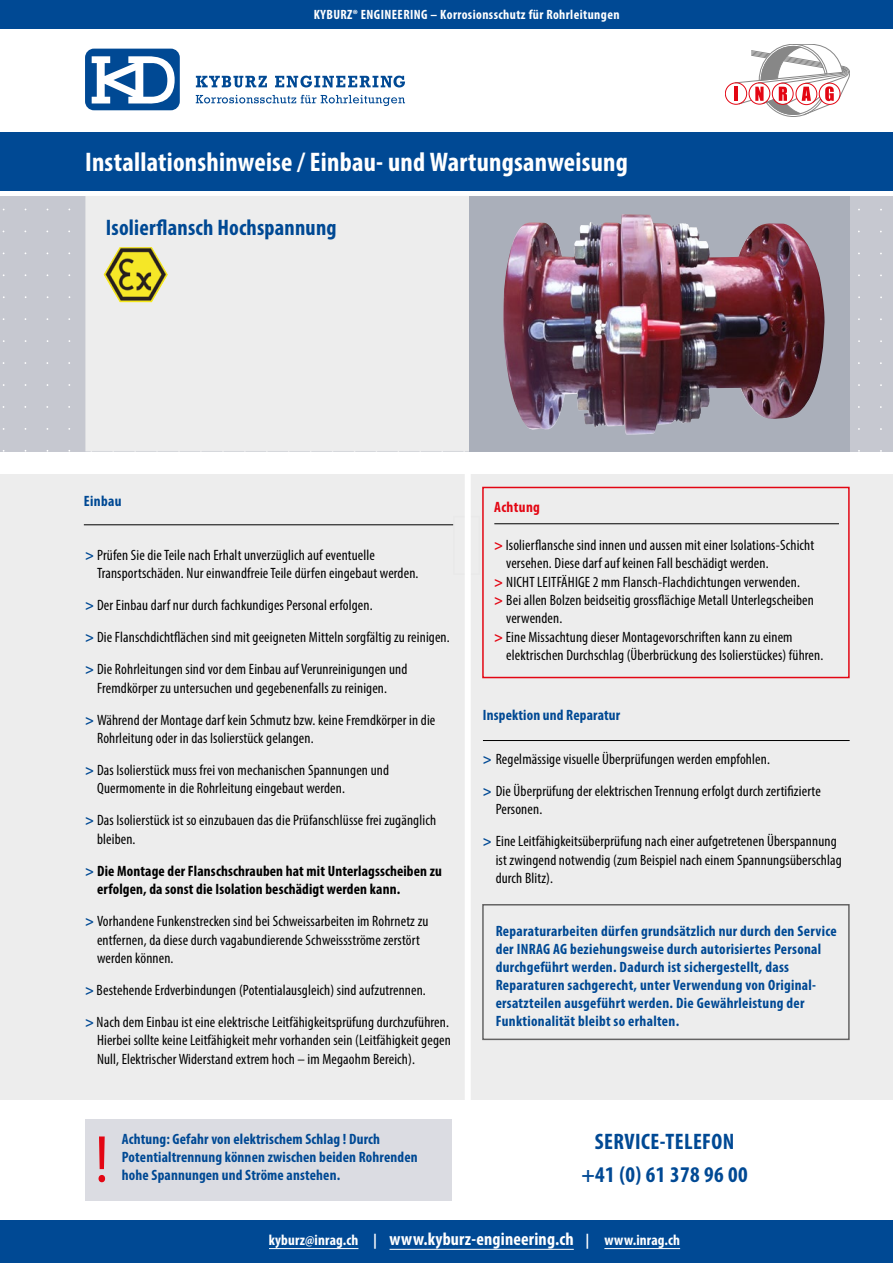
<style>
.page{position:relative;width:893px;height:1263px;background:#fff}
.page>*{position:absolute;margin:0;border:0;box-sizing:border-box;transform-origin:0 0}
.t1{font:condensed 67.05px "Myriad Pro";color:#e30613}
.t2{font:700 condensed 27px "Myriad Pro";letter-spacing:.01em;color:#fff}
.t3{font:700 condensed 22.5px/33px "Myriad Pro";letter-spacing:.01em;color:#004994;text-align:center}
.t4{font:condensed 15px/32px "Myriad Pro";letter-spacing:.01em;color:#000}
.t5{font:700 condensed 15px/18px "Myriad Pro";letter-spacing:.02em;color:#004994}
.t6{font:700 condensed 15px "Myriad Pro";letter-spacing:.01em;color:#fff}
.t7{font:700 condensed 15px/32px "Myriad Pro";letter-spacing:.01em;color:#000}
.t8{font:700 condensed 15px "Myriad Pro";letter-spacing:.025em;color:#e30613}
.t9{font:700 condensed 13.5px "Myriad Pro";letter-spacing:.03em;color:#fff}
.s1{font-weight:700;color:#004994}
.s2{font-weight:400}
.s3{color:#004994}
.s4{font-weight:700}
.s5{font-weight:700;color:#e30613}
.s6{font-size:18px}
</style>
<div class="page">
<div style="left:0;top:474px;width:893px;height:625px;background:#ededed"></div>
<div style="left:0;top:132px;width:893px;height:59px;background:#004994"></div>
<svg style="left:725px;top:44px;width:125px;height:73px"></svg>
<div style="left:772px;top:83px;width:21px;height:22px;border:1px solid #e30613;border-radius:50%"></div>
<div style="left:85px;top:49px;width:95px;height:61px;background:#004994;border-radius:9px"></div>
<svg style="left:92px;top:56px;width:83px;height:48px"></svg>
<svg style="left:196px;top:76px;width:71px;height:11px"></svg>
<svg style="left:275px;top:76px;width:103px;height:11px"></svg>
<svg style="left:381px;top:76px;width:24px;height:11px"></svg>
<svg style="left:196px;top:95px;width:94px;height:8px"></svg>
<svg style="left:291px;top:95px;width:114px;height:11px"></svg>
<div style="left:0;top:0;width:893px;height:28px;background:#004994"></div>
<div style="left:0;top:196px;width:893px;height:255px;background:#c6c8d0"></div>
<div style="left:86px;top:196px;width:730px;height:255px;background:#ededed"></div>
<img style="left:469px;top:196px;width:381px;height:255px">
<hr style="left:84px;top:524px;width:374px;height:1px;background:#000">
<div style="left:453px;top:516px;width:27px;height:59px;background:#ededed"></div>
<div style="left:465px;top:472px;width:6px;height:651px;background:#fff"></div>
<div style="left:85px;top:1119px;width:366px;height:82px;background:#dbdce2"></div>
<img style="left:503px;top:215px;width:119px;height:215px">
<img style="left:103px;top:247px;width:65px;height:55px">
<div style="left:0;top:1220px;width:893px;height:43px;background:#004994"></div>
<hr style="left:269px;top:1248px;width:89px;height:1px;background:#fff">
<hr style="left:390px;top:1249px;width:184px;height:1px;background:#fff">
<hr style="left:604px;top:1248px;width:76px;height:1px;background:#fff">
<hr style="left:483px;top:740px;width:367px;height:1px;background:#000">
<div style="left:482px;top:904px;width:368px;height:136px;border:2px solid #646363"></div>
<div style="left:482px;top:487px;width:368px;height:191px;border:2px solid #e30613"></div>
<hr style="left:494px;top:523px;width:345px;height:1px;background:#000">
<p class="t9" style="left:314px;top:6px;width:307px">KYBURZ® ENGINEERING – Korrosionsschutz für Rohrleitungen</p>
<h2 class="t2" style="left:85px;top:146px;width:544px">Installationshinweise / Einbau- und Wartungsanweisung</h2>
<h3 class="t3" style="left:106px;top:211px;width:232px">Isolierflansch Hochspannung</h3>
<p class="t5" style="left:84px;top:492px;width:39px">Einbau</p>
<p class="t4" style="left:97px;top:545px;width:323px;line-height:18.5px;text-indent:-12px"><span class="s1">&gt;</span> Prüfen Sie die Teile nach Erhalt unverzüglich auf eventuelle<br>Transportschäden. Nur einwandfreie Teile dürfen eingebaut werden.</p>
<p class="t4" style="left:85px;top:589px;width:366px"><span class="s1">&gt;</span> Der Einbau darf nur durch fachkundiges Personal erfolgen.<br><span class="s1">&gt;</span> Die Flanschdichtflächen sind mit geeigneten Mitteln sorgfältig zu reinigen. <span class="s1">&gt;</span> Die Rohrleitungen sind vor dem Einbau auf Verunreinigungen und</p>
<p class="t4" style="left:85px;top:671px;width:352px;text-indent:12px">Fremdkörper zu untersuchen und gegebenenfalls zu reinigen.<br><span class="s1">&gt;</span> Während der Montage darf kein Schmutz bzw. keine Fremdkörper in die</p>
<p class="t4" style="left:85px;top:722px;width:305px;text-indent:12px">Rohrleitung oder in das Isolierstück gelangen.<br><span class="s1">&gt;</span> Das Isolierstück muss frei von mechanischen Spannungen und</p>
<p class="t4" style="left:85px;top:772px;width:353px;text-indent:12px">Quermomente in die Rohrleitung eingebaut werden.<br><span class="s1">&gt;</span> Das Isolierstück ist so einzubauen das die Prüfanschlüsse frei zugänglich</p>
<p class="t7" style="left:85px;top:822px;width:358px;text-indent:12px"><span class="s2">bleiben.<br></span><span class="s3">&gt;</span> Die Montage der Flanschschrauben hat mit Unterlagsscheiben zu</p>
<p class="t4" style="left:85px;top:873px;width:345px;text-indent:12px"><span class="s4">erfolgen, da sonst die Isolation beschädigt werden kann.<br></span><span class="s1">&gt;</span> Vorhandene Funkenstrecken sind bei Schweissarbeiten im Rohrnetz zu</p>
<p class="t4" style="left:97px;top:930px;width:324px;line-height:18.5px">entfernen, da diese durch vagabundierende Schweissströme zerstört werden können.</p>
<p class="t4" style="left:85px;top:974px;width:365px"><span class="s1">&gt;</span> Bestehende Erdverbindungen (Potentialausgleich) sind aufzutrennen.<br><span class="s1">&gt;</span> Nach dem Einbau ist eine elektrische Leitfähigkeitsprüfung durchzuführen.</p>
<p class="t4" style="left:97px;top:1031px;width:355px;line-height:18.5px">Hierbei sollte keine Leitfähigkeit mehr vorhanden sein (Leitfähigkeit gegen<br>Null, Elektrischer Widerstand extrem hoch – im Megaohm Bereich).</p>
<h1 class="t1" style="left:95px;top:1119px;width:15px">!</h1>
<p class="t5" style="left:122px;top:1129px;width:297px">Achtung: Gefahr von elektrischem Schlag ! Durch<br>Potentialtrennung können zwischen beiden Rohrenden</p>
<p class="t5" style="left:122px;top:1165px;width:220px">hohe Spannungen und Ströme anstehen.</p>
<p class="t8" style="left:494px;top:498px;width:47px">Achtung</p>
<p class="t4" style="left:494px;top:528px;width:321px"><span class="s5">&gt;</span> Isolierflansche sind innen und aussen mit einer Isolations-Schicht</p>
<p class="t4" style="left:506px;top:547px;width:264px">versehen. Diese darf auf keinen Fall beschädigt werden.</p>
<p class="t4" style="left:494px;top:565px;width:307px"><span class="s5">&gt;</span> NICHT LEITFÄHIGE 2 mm Flansch-Flachdichtungen verwenden.</p>
<p class="t4" style="left:494px;top:584px;width:321px"><span class="s5">&gt;</span> Bei allen Bolzen beidseitig grossflächige Metall Unterlegscheiben</p>
<p class="t4" style="left:506px;top:602px;width:58px">verwenden.</p>
<p class="t4" style="left:494px;top:621px;width:300px"><span class="s5">&gt;</span> Eine Missachtung dieser Montagevorschriften kann zu einem</p>
<p class="t4" style="left:506px;top:639px;width:319px">elektrischen Durchschlag (Überbrückung des Isolierstückes) führen.</p>
<p class="t5" style="left:483px;top:706px;width:139px">Inspektion und Reparatur</p>
<p class="t4" style="left:483px;top:743px;width:339px"><span class="s1">&gt;</span> Regelmässige visuelle Überprüfungen werden empfohlen.<br><span class="s1">&gt;</span> Die Überprüfung der elektrischen Trennung erfolgt durch zertifizierte</p>
<p class="t4" style="left:483px;top:793px;width:355px;text-indent:13px">Personen.<br><span class="s1">&gt;</span> Eine Leitfähigkeitsüberprüfung nach einer aufgetretenen Überspannung</p>
<p class="t4" style="left:496px;top:850px;width:348px;line-height:18.5px">ist zwingend notwendig (zum Beispiel nach einem Spannungsüberschlag durch Blitz).</p>
<p class="t5" style="left:496px;top:922px;width:343px">Reparaturarbeiten dürfen grundsätzlich nur durch den Service der INRAG AG beziehungsweise durch autorisiertes Personal durchgeführt werden. Dadurch ist sichergestellt, dass Reparaturen sachgerecht, unter Verwendung von Original&shy;ersatzteilen ausgeführt werden. Die Gewährleistung der Funktionalität bleibt so erhalten.</p>
<h3 class="t3" style="left:581px;top:1125px;width:168px">SERVICE-TELEFON +41 (0) 61 378 96 00</h3>
<p class="t6" style="left:269px;top:1230px;width:413px">kyburz@inrag.ch | <span class="s6">www.kyburz-engineering.ch</span> | www.inrag.ch</p>
<p class="t6" style="left:277px;top:1230px;width:103px">kyburz@inrag.ch |</p>
<p class="t6" style="left:583px;top:1230px;width:24px">| w</p>
<p class="t6" style="left:624px;top:1230px;width:49px">.inrag.ch</p>
</div>
